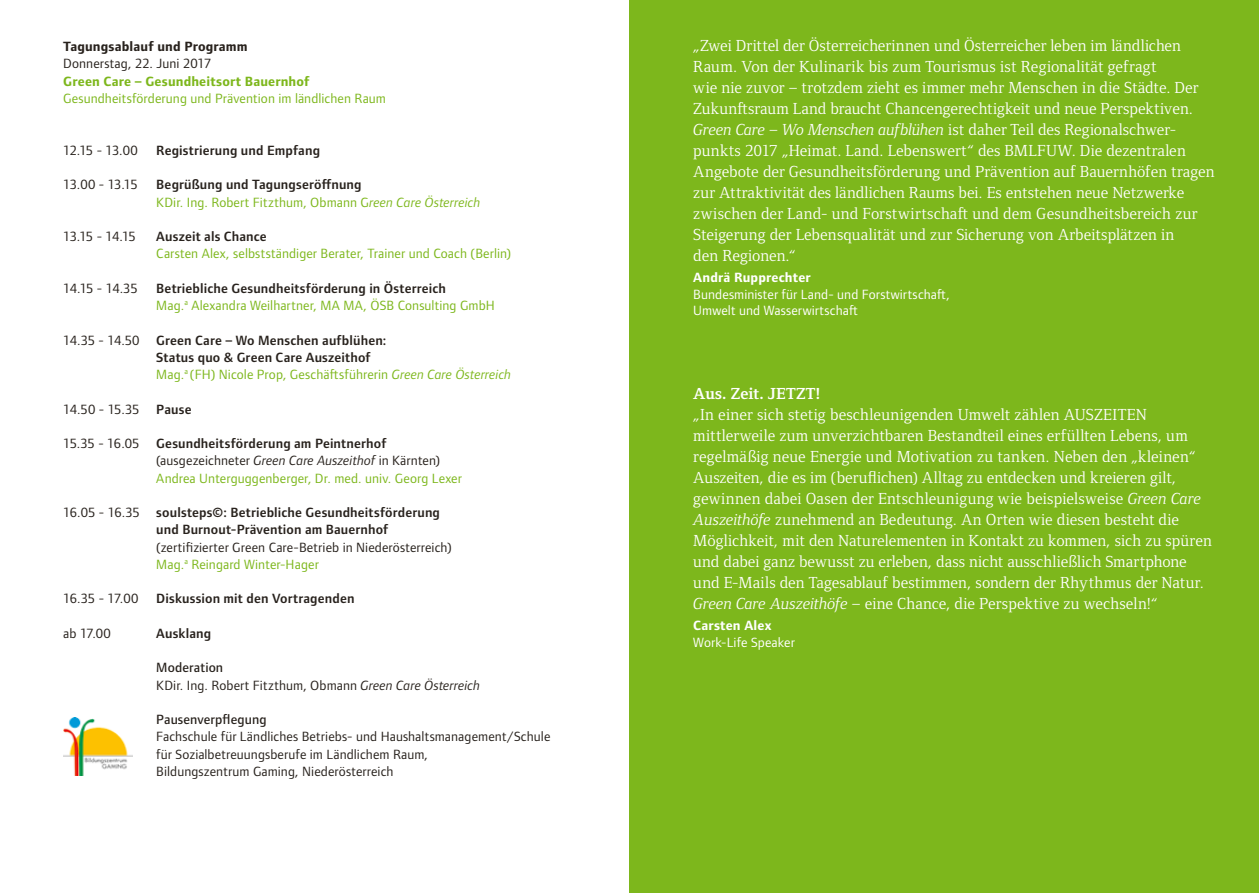
<style>
.page{position:relative;width:1259px;height:893px;background:#fff}
.page>*{position:absolute;margin:0;border:0;box-sizing:border-box;transform-origin:0 0}
.t1{font:16.5px/21px "Foundry Form Serif";letter-spacing:.005em;color:#fff}
.t2{font:700 16.5px "Foundry Form Serif";letter-spacing:.015em;color:#fff}
.t3{font:13.8px/17.2px "Foundry Form Sans";letter-spacing:.01em;color:#7db71c}
.t4{font:13.8px/17.2px "Foundry Form Sans";letter-spacing:.01em;color:#28221d}
.t5{font:600 13.8px/17.2px "Foundry Form Sans";letter-spacing:.01em;color:#28221d}
.t6{font:13.8px/16.5px "Foundry Form Sans";letter-spacing:.01em;color:#fff}
.t7{font:700 13.8px "Foundry Form Sans";letter-spacing:.01em;color:#7db71c}
.t8{font:700 13.8px "Foundry Form Sans";letter-spacing:.01em;color:#fff}
.t9{font:700 13.8px "Foundry Form Sans";letter-spacing:.01em;color:#28221d}
.t10{font:500 13.8px "Foundry Form Sans";letter-spacing:.01em;color:#28221d}
.s1{font-weight:600;color:#28221d}
.s2{font-style:italic}
.s3{font-weight:400}
.s4{font-weight:400;color:#7db71c}
.s5{font-weight:400;font-style:italic;color:#7db71c}
.s6{font-weight:600}
.s7{color:#28221d}
.s8{font-style:italic;color:#28221d}
.s9{color:#7db71c}
.s10{font-weight:500}
</style>
<div class="page">
<img style="left:63px;top:717px;width:70px;height:59px">
<div style="left:629px;top:0;width:630px;height:893px;background:#7db71c"></div>
<p class="t9" style="left:63px;top:39px;width:186px">Tagungsablauf und Programm</p>
<p class="t4" style="left:63px;top:55px;width:150px">Donnerstag, 22. Juni 2017</p>
<p class="t7" style="left:63px;top:73px;width:248px">Green Care – Gesundheitsort Bauernhof</p>
<p class="t3" style="left:63px;top:90px;width:324px">Gesundheitsförderung und Prävention im ländlichen Raum</p>
<p class="t4" style="left:63px;top:142px;width:76px">12.15 - 13.00</p>
<p class="t5" style="left:156px;top:142px;width:165px">Registrierung und Empfang</p>
<p class="t4" style="left:63px;top:176px;width:76px">13.00 - 13.15</p>
<p class="t3" style="left:156px;top:176px;width:325px"><span class="s1">Begrüßung und Tagungseröffnung<br></span>KDir. Ing. Robert Fitzthum, Obmann G<span class="s2">reen Care Österreich</span></p>
<p class="t4" style="left:63px;top:228px;width:74px">13.15 - 14.15</p>
<p class="t5" style="left:156px;top:228px;width:112px">Auszeit als Chance</p>
<p class="t3" style="left:156px;top:245px;width:356px">Carsten Alex, selbstständiger Berater, Trainer und Coach (Berlin)</p>
<p class="t4" style="left:63px;top:280px;width:76px">14.15 - 14.35</p>
<p class="t3" style="left:156px;top:280px;width:340px"><span class="s1">Betriebliche Gesundheitsförderung in Österreich<br></span>Mag.<sup>a</sup> Alexandra Weilhartner, MA MA, ÖSB Consulting GmbH</p>
<p class="t5" style="left:156px;top:331px;width:356px;text-indent:-93px"><span class="s3">14.35 - 14.50</span> Green Care – Wo Menschen aufblühen:<br>Status quo &amp; Green Care Auszeithof<br><span class="s4">Mag.</span><sup>a</sup> <span class="s4">(FH) Nicole Prop, Geschäftsführerin</span> <span class="s5">Green Care Österreich</span></p>
<p class="t4" style="left:63px;top:400px;width:130px">14.50 - 15.35 <span class="s6">Pause</span></p>
<p class="t3" style="left:156px;top:435px;width:307px;text-indent:-93px"><span class="s7">15.35 - 16.05</span> <span class="s1">Gesundheitsförderung am Peintnerhof </span><span class="s7">(ausgezeichneter</span> <span class="s8">Green Care Auszeithof</span> <span class="s7">in Kärnten)<br></span>Andrea Unterguggenberger, Dr. med. univ. Georg Lexer</p>
<p class="t5" style="left:156px;top:504px;width:285px;text-indent:-93px"><span class="s3">16.05 - 16.35</span> soulsteps©: Betriebliche Gesundheitsförderung und Burnout-Prävention am Bauernhof</p>
<p class="t4" style="left:156px;top:538px;width:297px">(zertifizierter Green Care-Betrieb in Niederösterreich)<br><span class="s9">Mag.</span><sup>a</sup> <span class="s9">Reingard Winter-Hager</span></p>
<p class="t4" style="left:63px;top:590px;width:77px">16.35 - 17.00</p>
<p class="t5" style="left:156px;top:590px;width:200px">Diskussion mit den Vortragenden</p>
<p class="t4" style="left:63px;top:625px;width:49px">ab 17.00</p>
<p class="t5" style="left:156px;top:625px;width:56px">Ausklang</p>
<p class="t4" style="left:156px;top:659px;width:325px"><span class="s10">Moderation<br></span>KDir. Ing. Robert Fitzthum, Obmann <span class="s2">Green Care Österreich</span></p>
<p class="t10" style="left:156px;top:712px;width:112px">Pausenverpflegung</p>
<p class="t4" style="left:156px;top:728px;width:395px">Fachschule für Ländliches Betriebs- und Haushaltsmanagement/Schule für Sozialbetreuungsberufe im Ländlichem Raum,<br>Bildungszentrum Gaming, Niederösterreich</p>
<p class="t1" style="left:693px;top:35px;width:523px">„Zwei Drittel der Österreicherinnen und Österreicher leben im ländlichen Raum. Von der Kulinarik bis zum Tourismus ist Regionalität gefragt<br>wie nie zuvor – trotzdem zieht es immer mehr Menschen in die Städte. Der Zukunftsraum Land braucht Chancengerechtigkeit und neue Perspektiven.<br><span class="s2">Green Care – Wo Menschen aufblühen</span> ist daher Teil des Regionalschwer&shy;punkts 2017 „Heimat. Land. Lebenswert“ des BMLFUW. Die dezentralen Angebote der Gesundheitsförderung und Prävention auf Bauernhöfen tragen zur Attraktivität des ländlichen Raums bei. Es entstehen neue Netzwerke zwischen der Land- und Forstwirtschaft und dem Gesundheitsbereich zur Steigerung der Lebensqualität und zur Sicherung von Arbeitsplätzen in<br>den Regionen.“</p>
<p class="t8" style="left:693px;top:269px;width:119px">Andrä Rupprechter</p>
<p class="t6" style="left:693px;top:286px;width:258px">Bundesminister für Land- und Forstwirtschaft,<br>Umwelt und Wasserwirtschaft</p>
<p class="t2" style="left:693px;top:384px;width:128px">Aus. Zeit. JETZT!</p>
<p class="t1" style="left:693px;top:404px;width:520px">„In einer sich stetig beschleunigenden Umwelt zählen AUSZEITEN mittlerweile zum unverzichtbaren Bestandteil eines erfüllten Lebens, um regelmäßig neue Energie und Motivation zu tanken. Neben den „kleinen“ Auszeiten, die es im (beruflichen) Alltag zu entdecken und kreieren gilt, gewinnen dabei Oasen der Entschleunigung wie beispielsweise <span class="s2">Green Care Auszeithöfe</span> zunehmend an Bedeutung. An Orten wie diesen besteht die Möglichkeit, mit den Naturelementen in Kontakt zu kommen, sich zu spüren und dabei ganz bewusst zu erleben, dass nicht ausschließlich Smartphone und E-Mails den Tagesablauf bestimmen, sondern der Rhythmus der Natur.<br><span class="s2">Green Care Auszeithöfe</span> – eine Chance, die Perspektive zu wechseln!“</p>
<p class="t8" style="left:693px;top:617px;width:80px">Carsten Alex</p>
<p class="t6" style="left:693px;top:634px;width:103px">Work-Life Speaker</p>
</div>
